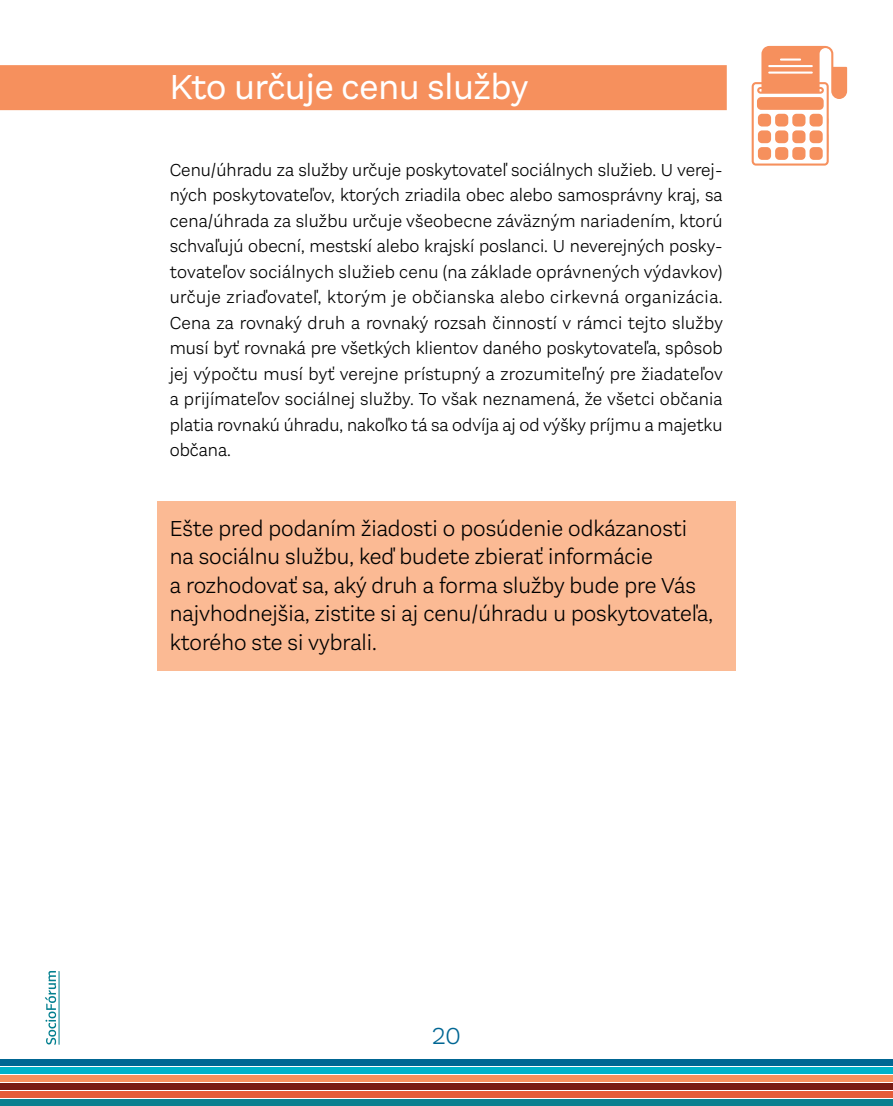
<style>
.page{position:relative;width:893px;height:1106px;background:#fff}
.page>*{position:absolute;margin:0;border:0;box-sizing:border-box;transform-origin:0 0}
.t1{font:36px "Aestetico";color:#fff}
.t2{font:300 24px "Aestetico";color:#006693}
.t3{font:300 22.5px/28.5px "Aestetico";color:#000}
.t4{font:300 18px/25.5px "Aestetico";color:#000;text-align:justify}
</style>
<div class="page">
<svg style="left:45px;top:971px;width:11px;height:73px"></svg>
<hr style="left:59px;top:971px;width:1px;height:73px;background:#027f8f">
<div style="left:0;top:1059px;width:893px;height:6px;background:#006693"></div>
<div style="left:0;top:1067px;width:893px;height:6px;background:#00b2ca"></div>
<div style="left:0;top:1075px;width:893px;height:6px;background:#f6905d"></div>
<div style="left:0;top:1083px;width:893px;height:6px;background:#781b13"></div>
<div style="left:0;top:1091px;width:893px;height:6px;background:#e55c39"></div>
<div style="left:0;top:1099px;width:893px;height:6px;background:#0a7f8f"></div>
<div style="left:0;top:65px;width:727px;height:45px;background:#f6905d"></div>
<div style="left:157px;top:501px;width:578px;height:169px;background:#fbba94"></div>
<svg style="left:752px;top:46px;width:95px;height:120px"></svg>
<h1 class="t1" style="left:170px;top:66px;width:360px">Kto určuje cenu služby</h1>
<p class="t4" style="left:170px;top:157px;width:555px">Cenu/úhradu za služby určuje poskytovateľ sociálnych služieb. U verej&shy;ných poskytovateľov, ktorých zriadila obec alebo samosprávny kraj, sa cena/úhrada za službu určuje všeobecne záväzným nariadením, ktorú schvaľujú obecní, mestskí alebo krajskí poslanci. U neverejných posky&shy;tovateľov sociálnych služieb cenu (na základe oprávnených výdavkov) určuje zriaďovateľ, ktorým je občianska alebo cirkevná organizácia.<br>Cena za rovnaký druh a rovnaký rozsah činností v rámci tejto služby musí byť rovnaká pre všetkých klientov daného poskytovateľa, spôsob jej výpočtu musí byť verejne prístupný a zrozumiteľný pre žiadateľov a prijímateľov sociálnej služby. To však neznamená, že všetci občania platia rovnakú úhradu, nakoľko tá sa odvíja aj od výšky príjmu a majetku občana.</p>
<p class="t3" style="left:170px;top:514px;width:545px">Ešte pred podaním žiadosti o posúdenie odkázanosti na sociálnu službu, keď budete zbierať informácie<br>a rozhodovať sa, aký druh a forma služby bude pre Vás najvhodnejšia, zistite si aj cenu/úhradu u poskytovateľa, ktorého ste si vybrali.</p>
<h2 class="t2" style="left:432px;top:1022px;width:30px">20</h2>
</div>
